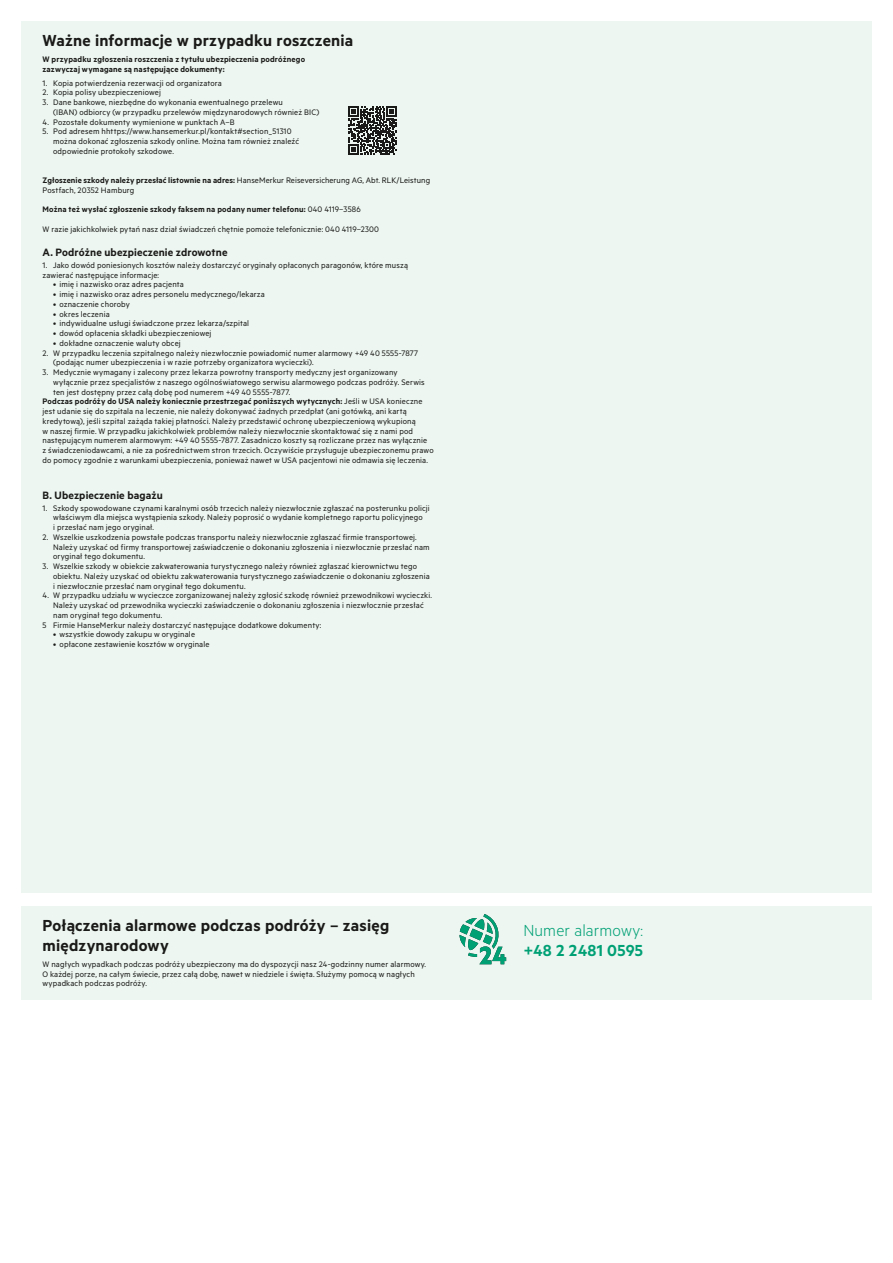
<style>
.page{position:relative;width:893px;height:1263px;background:#fff}
.page>*{position:absolute;margin:0;border:0;box-sizing:border-box;transform-origin:0 0}
.t1{font:600 18px/19.8px "Metric Alt";letter-spacing:.01em;color:#1a1a18}
.t2{font:300 18px "Metric Alt";letter-spacing:.005em;color:#00a075}
.t3{font:600 18px "Metric Alt";letter-spacing:.02em;color:#00a075}
.t4{font:600 12px "Metric Alt";letter-spacing:.01em;color:#1a1a18}
.t5{font:9px/9.8px "Metric Alt";letter-spacing:.015em;color:#1a1a18}
.t6{font:600 9px/9.8px "Metric Alt";letter-spacing:.02em;color:#1a1a18}
.s1{font-weight:600}
.s2{font-weight:400}
</style>
<div class="page">
<div style="left:21px;top:906px;width:851px;height:93px;background:#edf6f1"></div>
<div style="left:21px;top:21px;width:851px;height:872px;background:#edf6f1"></div>
<svg style="left:349px;top:107px;width:48px;height:48px"></svg>
<svg style="left:459px;top:914px;width:47px;height:50px"></svg>
<h1 class="t1" style="left:43px;top:30px;width:312px">Ważne informacje w przypadku roszczenia</h1>
<p class="t6" style="left:43px;top:54px;width:264px">W przypadku zgłoszenia roszczenia z tytułu ubezpieczenia podróżnego zazwyczaj wymagane są następujące dokumenty:</p>
<p class="t5" style="left:43px;top:78px;width:181px">1. Kopia potwierdzenia rezerwacji od organizatora</p>
<p class="t5" style="left:43px;top:87px;width:120px">2. Kopia polisy ubezpieczeniowej</p>
<p class="t5" style="left:53px;top:97px;width:268px;text-indent:-11px">3. Dane bankowe, niezbędne do wykonania ewentualnego przelewu<br>(IBAN) odbiorcy (w przypadku przelewów międzynarodowych również BIC)</p>
<p class="t5" style="left:43px;top:117px;width:194px">4. Pozostałe dokumenty wymienione w punktach A–B</p>
<p class="t5" style="left:53px;top:126px;width:247px;text-indent:-11px">5. Pod adresem hhttps://www.hansemerkur.pl/kontakt#section_51310 można dokonać zgłoszenia szkody online. Można tam również znaleźć odpowiednie protokoły szkodowe.</p>
<p class="t5" style="left:43px;top:175px;width:389px"><span class="s1">Zgłoszenie szkody należy przesłać listownie na adres:</span> HanseMerkur Reiseversicherung AG, Abt. RLK/Leistung<br>Postfach, 20352 Hamburg</p>
<p class="t5" style="left:43px;top:200px;width:338px;line-height:19.5px"><span class="s1">Można też wysłać zgłoszenie szkody faksem na podany numer telefonu:</span> 040 4119–3586<br>W razie jakichkolwiek pytań nasz dział świadczeń chętnie pomoże telefonicznie: 040 4119–2300</p>
<h2 class="t4" style="left:43px;top:245px;width:186px">A. Podróżne ubezpieczenie zdrowotne</h2>
<p class="t5" style="left:43px;top:260px;width:367px">1. Jako dowód poniesionych kosztów należy dostarczyć oryginały opłaconych paragonów, które muszą zawierać następujące informacje:</p>
<p class="t5" style="left:53px;top:279px;width:132px">• imię i nazwisko oraz adres pacjenta</p>
<p class="t5" style="left:53px;top:289px;width:213px">• imię i nazwisko oraz adres personelu medycznego/lekarza</p>
<p class="t5" style="left:53px;top:299px;width:78px">• oznaczenie choroby</p>
<p class="t5" style="left:53px;top:309px;width:58px">• okres leczenia</p>
<p class="t5" style="left:53px;top:318px;width:197px">• indywidualne usługi świadczone przez lekarza/szpital</p>
<p class="t5" style="left:53px;top:328px;width:160px">• dowód opłacenia składki ubezpieczeniowej</p>
<p class="t5" style="left:53px;top:338px;width:129px">• dokładne oznaczenie waluty obcej</p>
<p class="t5" style="left:53px;top:348px;width:367px;text-indent:-11px">2. W przypadku leczenia szpitalnego należy niezwłocznie powiadomić numer alarmowy +49 40 5555-7877 (podając numer ubezpieczenia i w razie potrzeby organizatora wycieczki).</p>
<p class="t5" style="left:43px;top:367px;width:357px">3. Medycznie wymagany i zalecony przez lekarza powrotny transporty medyczny jest organizowany</p>
<p class="t5" style="left:53px;top:377px;width:373px">wyłącznie przez specjalistów z naszego ogólnoświatowego serwisu alarmowego podczas podróży. Serwis</p>
<p class="t5" style="left:53px;top:387px;width:239px">ten jest dostępny przez całą dobę pod numerem +49 40 5555-7877.</p>
<p class="t6" style="left:43px;top:396px;width:381px">Podczas podróży do USA należy koniecznie przestrzegać poniższych wytycznych: <span class="s2">Jeśli w USA konieczne</span></p>
<p class="t5" style="left:43px;top:406px;width:366px">jest udanie się do szpitala na leczenie, nie należy dokonywać żadnych przedpłat (ani gotówką, ani kartą</p>
<p class="t5" style="left:43px;top:416px;width:375px">kredytową), jeśli szpital zażąda takiej płatności. Należy przedstawić ochronę ubezpieczeniową wykupioną</p>
<p class="t5" style="left:43px;top:426px;width:372px">w naszej firmie. W przypadku jakichkolwiek problemów należy niezwłocznie skontaktować się z nami pod</p>
<p class="t5" style="left:43px;top:435px;width:386px">następującym numerem alarmowym: +49 40 5555-7877. Zasadniczo koszty są rozliczane przez nas wyłącznie</p>
<p class="t5" style="left:43px;top:445px;width:393px">z świadczeniodawcami, a nie za pośrednictwem stron trzecich. Oczywiście przysługuje ubezpieczonemu prawo</p>
<p class="t5" style="left:43px;top:455px;width:387px">do pomocy zgodnie z warunkami ubezpieczenia, ponieważ nawet w USA pacjentowi nie odmawia się leczenia.</p>
<h2 class="t4" style="left:43px;top:488px;width:122px">B. Ubezpieczenie bagażu</h2>
<p class="t5" style="left:53px;top:503px;width:378px;text-indent:-11px">1. Szkody spowodowane czynami karalnymi osób trzecich należy niezwłocznie zgłaszać na posterunku policji właściwym dla miejsca wystąpienia szkody. Należy poprosić o wydanie kompletnego raportu policyjnego<br>i przesłać nam jego oryginał.</p>
<p class="t5" style="left:53px;top:532px;width:378px;text-indent:-11px">2. Wszelkie uszkodzenia powstałe podczas transportu należy niezwłocznie zgłaszać firmie transportowej.<br>Należy uzyskać od firmy transportowej zaświadczenie o dokonaniu zgłoszenia i niezwłocznie przesłać nam oryginał tego dokumentu.</p>
<p class="t5" style="left:53px;top:561px;width:378px;text-indent:-11px">3. Wszelkie szkody w obiekcie zakwaterowania turystycznego należy również zgłaszać kierownictwu tego obiektu. Należy uzyskać od obiektu zakwaterowania turystycznego zaświadczenie o dokonaniu zgłoszenia i niezwłocznie przesłać nam oryginał tego dokumentu.</p>
<p class="t5" style="left:43px;top:590px;width:391px">4. W przypadku udziału w wycieczce zorganizowanej należy zgłosić szkodę również przewodnikowi wycieczki.</p>
<p class="t5" style="left:53px;top:600px;width:372px">Należy uzyskać od przewodnika wycieczki zaświadczenie o dokonaniu zgłoszenia i niezwłocznie przesłać</p>
<p class="t5" style="left:53px;top:610px;width:111px">nam oryginał tego dokumentu.</p>
<p class="t5" style="left:43px;top:620px;width:280px">5 Firmie HanseMerkur należy dostarczyć następujące dodatkowe dokumenty:</p>
<p class="t5" style="left:53px;top:629px;width:143px">• wszystkie dowody zakupu w oryginale</p>
<p class="t5" style="left:53px;top:639px;width:158px">• opłacone zestawienie kosztów w oryginale</p>
<h1 class="t1" style="left:43px;top:915px;width:348px">Połączenia alarmowe podczas podróży – zasięg międzynarodowy</h1>
<p class="t5" style="left:43px;top:959px;width:385px">W nagłych wypadkach podczas podróży ubezpieczony ma do dyspozycji nasz 24-godzinny numer alarmowy.<br>O każdej porze, na całym świecie, przez całą dobę, nawet w niedziele i święta. Służymy pomocą w nagłych wypadkach podczas podróży.</p>
<h1 class="t2" style="left:523px;top:920px;width:121px">Numer alarmowy:</h1>
<h1 class="t3" style="left:523px;top:940px;width:121px">+48 2 2481 0595</h1>
</div>
